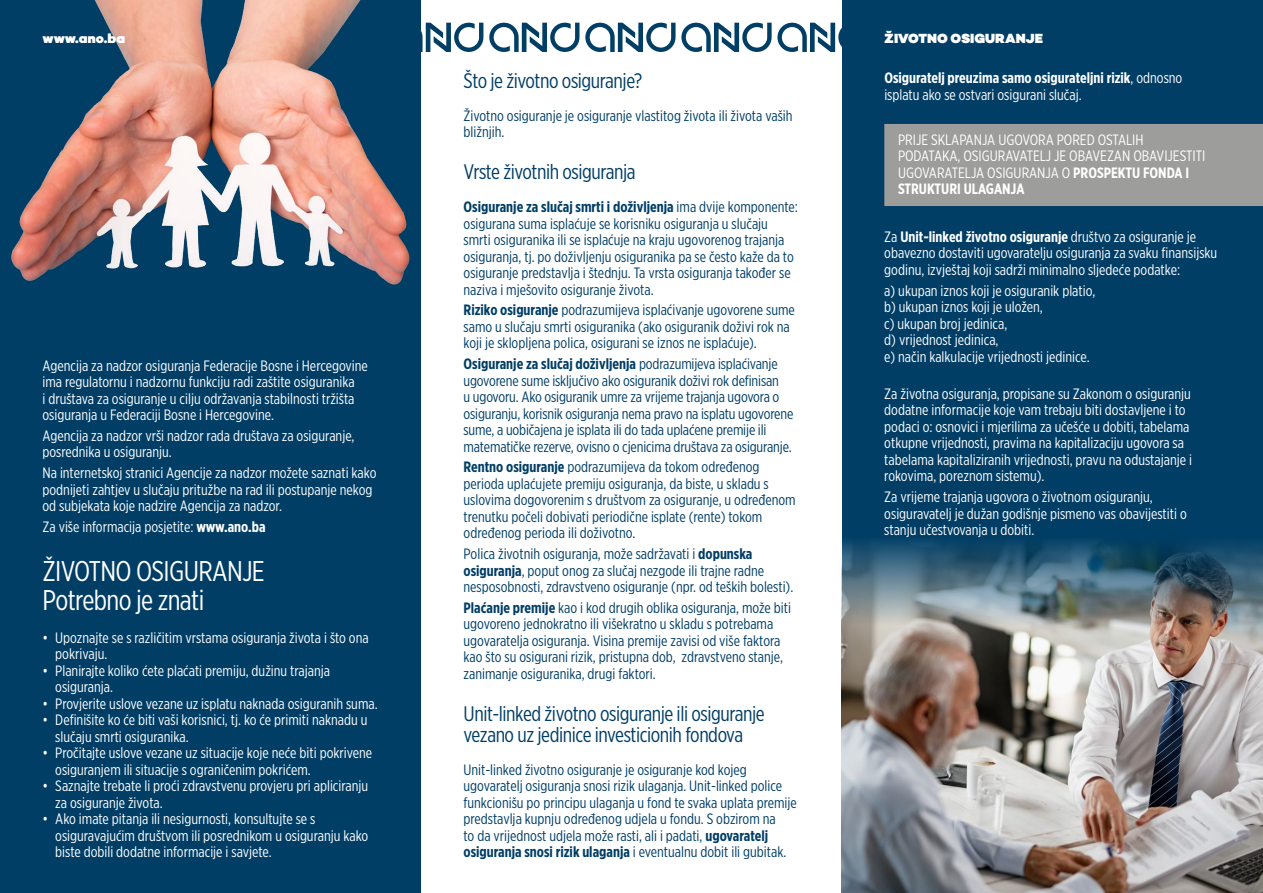
<style>
.page{position:relative;width:1263px;height:893px;background:#fff}
.page>*{position:absolute;margin:0;border:0;box-sizing:border-box;transform-origin:0 0}
.t1{font:28.5px/28.5px "Gotham X Narrow";letter-spacing:-.02em;color:#fff}
.t2{font:21px/21px "Gotham X Narrow";letter-spacing:-.02em;color:#003e66}
.t3{font:15px/16.5px "Gotham X Narrow";color:#fff}
.t4{font:15px/16.5px "Gotham X Narrow";color:#003e66}
.t5{font:900 13.5px "Campton";color:#fff}
.s1{font-weight:700}
</style>
<div class="page">
<svg style="left:681px;top:23px;width:161px;height:29px"></svg>
<svg style="left:421px;top:23px;width:62px;height:29px"></svg>
<svg style="left:489px;top:23px;width:90px;height:29px"></svg>
<svg style="left:585px;top:23px;width:90px;height:29px"></svg>
<div style="left:0;top:0;width:421px;height:893px;background:#003e66"></div>
<img style="left:11px;top:0;width:399px;height:285px">
<div style="left:842px;top:0;width:421px;height:893px;background:#003e66"></div>
<div style="left:884px;top:124px;width:379px;height:82px;background:#9d9d9c"></div>
<img style="left:842px;top:541px;width:421px;height:352px">
<p class="t5" style="left:43px;top:29px;width:84px">www.ano.ba</p>
<p class="t3" style="left:43px;top:357px;width:327px">Agencija za nadzor osiguranja Federacije Bosne i Hercegovine ima regulatornu i nadzornu funkciju radi zaštite osiguranika<br>i društava za osiguranje u cilju održavanja stabilnosti tržišta osiguranja u Federaciji Bosne i Hercegovine.</p>
<p class="t3" style="left:43px;top:427px;width:313px">Agencija za nadzor vrši nadzor rada društava za osiguranje, posrednika u osiguranju.</p>
<p class="t3" style="left:43px;top:464px;width:335px">Na internetskoj stranici Agencije za nadzor možete saznati kako podnijeti zahtjev u slučaju pritužbe na rad ili postupanje nekog od subjekata koje nadzire Agencija za nadzor.</p>
<p class="t3" style="left:43px;top:518px;width:225px">Za više informacija posjetite: <span class="s1">www.ano.ba</span></p>
<h1 class="t1" style="left:43px;top:556px;width:224px">ŽIVOTNO OSIGURANJE<br>Potrebno je znati</h1>
<p class="t3" style="left:55px;top:629px;width:315px;text-indent:-13px">• Upoznajte se s različitim vrstama osiguranja života i što ona pokrivaju.</p>
<p class="t3" style="left:55px;top:662px;width:276px;text-indent:-13px">• Planirajte koliko ćete plaćati premiju, dužinu trajanja osiguranja.</p>
<p class="t3" style="left:43px;top:695px;width:337px">• Provjerite uslove vezane uz isplatu naknada osiguranih suma.</p>
<p class="t3" style="left:55px;top:711px;width:314px;text-indent:-13px">• Definišite ko će biti vaši korisnici, tj. ko će primiti naknadu u slučaju smrti osiguranika.</p>
<p class="t3" style="left:55px;top:744px;width:318px;text-indent:-13px">• Pročitajte uslove vezane uz situacije koje neće biti pokrivene osiguranjem ili situacije s ograničenim pokrićem.</p>
<p class="t3" style="left:55px;top:777px;width:314px;text-indent:-13px">• Saznajte trebate li proći zdravstvenu provjeru pri apliciranju za osiguranje života.</p>
<p class="t3" style="left:55px;top:810px;width:314px;text-indent:-13px">• Ako imate pitanja ili nesigurnosti, konsultujte se s osiguravajućim društvom ili posrednikom u osiguranju kako biste dobili dodatne informacije i savjete.</p>
<h2 class="t2" style="left:464px;top:70px;width:180px">Što je životno osiguranje?</h2>
<p class="t4" style="left:464px;top:107px;width:331px">Životno osiguranje je osiguranje vlastitog života ili života vaših bližnjih.</p>
<h2 class="t2" style="left:464px;top:161px;width:174px">Vrste životnih osiguranja</h2>
<p class="t4" style="left:464px;top:198px;width:336px"><span class="s1">Osiguranje za slučaj smrti i doživljenja</span> ima dvije komponente: osigurana suma isplaćuje se korisniku osiguranja u slučaju smrti osiguranika ili se isplaćuje na kraju ugovorenog trajanja osiguranja, tj. po doživljenju osiguranika pa se često kaže da to osiguranje predstavlja i štednju. Ta vrsta osiguranja također se naziva i mješovito osiguranje života.</p>
<p class="t4" style="left:464px;top:302px;width:333px"><span class="s1">Riziko osiguranje</span> podrazumijeva isplaćivanje ugovorene sume samo u slučaju smrti osiguranika (ako osiguranik doživi rok na koji je sklopljena polica, osigurani se iznos ne isplaćuje).</p>
<p class="t4" style="left:464px;top:355px;width:331px"><span class="s1">Osiguranje za slučaj doživljenja</span> podrazumijeva isplaćivanje ugovorene sume isključivo ako osiguranik doživi rok definisan<br>u ugovoru. Ako osiguranik umre za vrijeme trajanja ugovora o osiguranju, korisnik osiguranja nema pravo na isplatu ugovorene sume, a uobičajena je isplata ili do tada uplaćene premije ili matematičke rezerve, ovisno o cjenicima društava za osiguranje.</p>
<p class="t4" style="left:464px;top:459px;width:334px"><span class="s1">Rentno osiguranje</span> podrazumijeva da tokom određenog perioda uplaćujete premiju osiguranja, da biste, u skladu s uslovima dogovorenim s društvom za osiguranje, u određenom trenutku počeli dobivati periodične isplate (rente) tokom određenog perioda ili doživotno.</p>
<p class="t4" style="left:464px;top:545px;width:331px">Polica životnih osiguranja, može sadržavati i <span class="s1">dopunska osiguranja</span>, poput onog za slučaj nezgode ili trajne radne nesposobnosti, zdravstveno osiguranje (npr. od teških bolesti).</p>
<p class="t4" style="left:464px;top:599px;width:329px"><span class="s1">Plaćanje premije</span> kao i kod drugih oblika osiguranja, može biti ugovoreno jednokratno ili višekratno u skladu s potrebama ugovaratelja osiguranja. Visina premije zavisi od više faktora kao što su osigurani rizik, pristupna dob, zdravstveno stanje, zanimanje osiguranika, drugi faktori.</p>
<h2 class="t2" style="left:464px;top:702px;width:303px">Unit-linked životno osiguranje ili osiguranje vezano uz jedinice investicionih fondova</h2>
<p class="t4" style="left:464px;top:761px;width:335px">Unit-linked životno osiguranje je osiguranje kod kojeg ugovaratelj osiguranja snosi rizik ulaganja. Unit-linked police funkcionišu po principu ulaganja u fond te svaka uplata premije predstavlja kupnju određenog udjela u fondu. S obzirom na<br>to da vrijednost udjela može rasti, ali i padati, <span class="s1">ugovaratelj osiguranja snosi rizik ulaganja</span> i eventualnu dobit ili gubitak.</p>
<p class="t5" style="left:884px;top:29px;width:160px">ŽIVOTNO OSIGURANJE</p>
<p class="t3" style="left:884px;top:69px;width:300px"><span class="s1">Osiguratelj preuzima samo osigurateljni rizik</span>, odnosno isplatu ako se ostvari osigurani slučaj.</p>
<p class="t3" style="left:898px;top:131px;width:309px">PRIJE SKLAPANJA UGOVORA PORED OSTALIH PODATAKA, OSIGURAVATELJ JE OBAVEZAN OBAVIJESTITI UGOVARATELJA OSIGURANJA O <span class="s1">PROSPEKTU FONDA I STRUKTURI ULAGANJA</span></p>
<p class="t3" style="left:884px;top:228px;width:334px">Za <span class="s1">Unit-linked životno osiguranje</span> društvo za osiguranje je obavezno dostaviti ugovaratelju osiguranja za svaku finansijsku godinu, izvještaj koji sadrži minimalno sljedeće podatke:</p>
<p class="t3" style="left:884px;top:282px;width:212px">a) ukupan iznos koji je osiguranik platio, b) ukupan iznos koji je uložen,<br>c) ukupan broj jedinica,<br>d) vrijednost jedinica,<br>e) način kalkulacije vrijednosti jedinice.</p>
<p class="t3" style="left:884px;top:385px;width:309px">Za životna osiguranja, propisane su Zakonom o osiguranju dodatne informacije koje vam trebaju biti dostavljene i to podaci o: osnovici i mjerilima za učešće u dobiti, tabelama otkupne vrijednosti, pravima na kapitalizaciju ugovora sa tabelama kapitaliziranih vrijednosti, pravu na odustajanje i rokovima, poreznom sistemu).</p>
<p class="t3" style="left:884px;top:488px;width:304px">Za vrijeme trajanja ugovora o životnom osiguranju, osiguravatelj je dužan godišnje pismeno vas obavijestiti o stanju učestvovanja u dobiti.</p>
</div>
